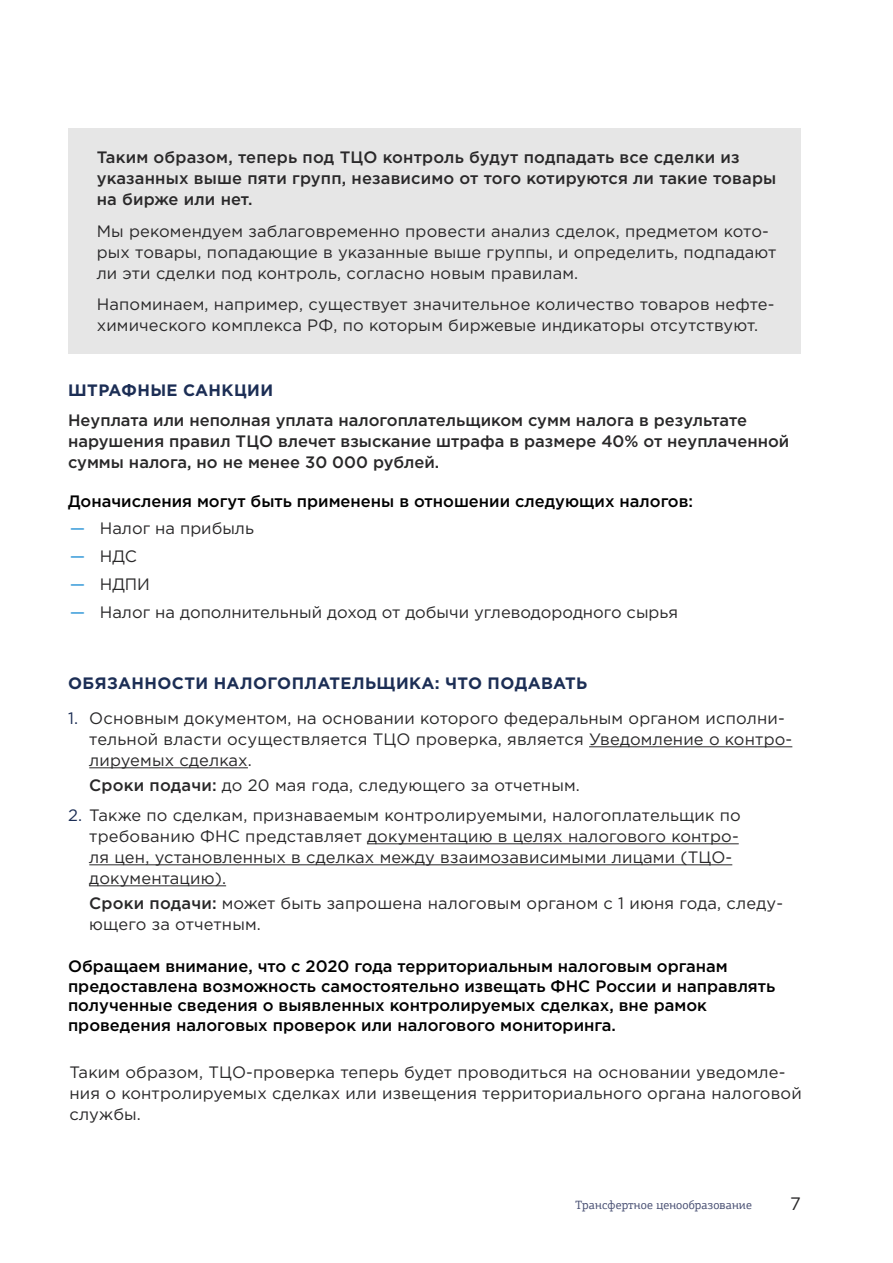
<style>
.page{position:relative;width:893px;height:1263px;background:#fff}
.page>*{position:absolute;margin:0;border:0;box-sizing:border-box;transform-origin:0 0}
.t1{font:18px "Gotham Pro";color:#292829}
.t2{font:16.5px/21px "Gotham Pro";letter-spacing:.01em;color:#292829}
.t3{font:500 16.5px/21px "Gotham Pro";color:#292829}
.t4{font:500 16.5px/19.8px "Gotham Pro";color:#000}
.t5{font:700 16.5px "Gotham Pro";letter-spacing:.13em;color:#1c2e55}
.t6{font:12px "PF Agora Slab Pro";letter-spacing:.01em;color:#4a5174}
.s1{font-weight:500;color:#5eaee0}
.s2{color:#1c2e55}
.s3{font-weight:500}
</style>
<div class="page">
<div style="left:68px;top:128px;width:733px;height:226px;background:#e6e6e6"></div>
<hr style="left:589px;top:746px;width:203px;height:1px;background:#292829">
<hr style="left:89px;top:767px;width:159px;height:1px;background:#292829">
<hr style="left:367px;top:843px;width:372px;height:1px;background:#292829">
<hr style="left:89px;top:864px;width:643px;height:1px;background:#292829">
<hr style="left:89px;top:885px;width:137px;height:1px;background:#292829">
<p class="t3" style="left:97px;top:147px;width:681px">Таким образом, теперь под ТЦО контроль будут подпадать все сделки из указанных выше пяти групп, независимо от того котируются ли такие товары на бирже или нет.</p>
<p class="t2" style="left:97px;top:220px;width:681px">Мы рекомендуем заблаговременно провести анализ сделок, предметом кото&shy;рых товары, попадающие в указанные выше группы, и определить, подпадают ли эти сделки под контроль, согласно новым правилам.</p>
<p class="t2" style="left:97px;top:294px;width:679px">Напоминаем, например, существует значительное количество товаров нефте&shy;химического комплекса РФ, по которым биржевые индикаторы отсутствуют.</p>
<p class="t5" style="left:68px;top:381px;width:192px">Штрафные санкции</p>
<p class="t3" style="left:68px;top:409px;width:723px">Неуплата или неполная уплата налогоплательщиком сумм налога в результате нарушения правил ТЦО влечет взыскание штрафа в размере 40% от неуплаченной суммы налога, но не менее 30 000 рублей.</p>
<p class="t4" style="left:68px;top:491px;width:627px">Доначисления могут быть применены в отношении следующих налогов:</p>
<p class="t2" style="left:70px;top:518px;width:185px"><span class="s1">—</span> Налог на прибыль</p>
<p class="t2" style="left:70px;top:546px;width:68px"><span class="s1">—</span> НДС</p>
<p class="t2" style="left:70px;top:574px;width:81px"><span class="s1">—</span> НДПИ</p>
<p class="t2" style="left:70px;top:602px;width:609px"><span class="s1">—</span> Налог на дополнительный доход от добычи углеводородного сырья</p>
<p class="t5" style="left:68px;top:673px;width:103px">Обязанности</p>
<p class="t5" style="left:214px;top:673px;width:40px">налогопл</p>
<p class="t5" style="left:317px;top:673px;width:25px">атель</p>
<p class="t5" style="left:377px;top:673px;width:82px">щика: что</p>
<p class="t5" style="left:488px;top:673px;width:14px">под</p>
<p class="t5" style="left:528px;top:673px;width:49px">авать</p>
<p class="t2" style="left:89px;top:707px;width:705px;text-indent:-21px"><span class="s2">1.</span> Основным документом, на основании которого федеральным органом исполни&shy;тельной власти осуществляется ТЦО проверка, является Уведомление о контро&shy;лируемых сделках.</p>
<p class="t2" style="left:89px;top:775px;width:492px"><span class="s3">Сроки подачи:</span> до 20 мая года, следующего за отчетным.</p>
<p class="t2" style="left:89px;top:804px;width:653px;text-indent:-21px"><span class="s2">2.</span> Также по сделкам, признаваемым контролируемыми, налогоплательщик по требованию ФНС представляет документацию в целях налогового контро&shy;ля цен, установленных в сделках между взаимозависимыми лицами (ТЦО&shy;документацию).</p>
<p class="t2" style="left:89px;top:893px;width:695px"><span class="s3">Сроки подачи:</span> может быть запрошена налоговым органом с 1 июня года, следу&shy;ющего за отчетным.</p>
<p class="t4" style="left:68px;top:955px;width:709px">Обращаем внимание, что с 2020 года территориальным налоговым органам предоставлена возможность самостоятельно извещать ФНС России и направлять полученные сведения о выявленных контролируемых сделках, вне рамок проведения налоговых проверок или налогового мониторинга.</p>
<p class="t2" style="left:69px;top:1062px;width:734px">Таким образом, ТЦО-проверка теперь будет проводиться на основании уведомле&shy;ния о контролируемых сделках или извещения территориального органа налоговой службы.</p>
<p class="t6" style="left:575px;top:1198px;width:178px">Трансфертное ценообразование</p>
<p class="t1" style="left:790px;top:1194px;width:12px">7</p>
</div>
